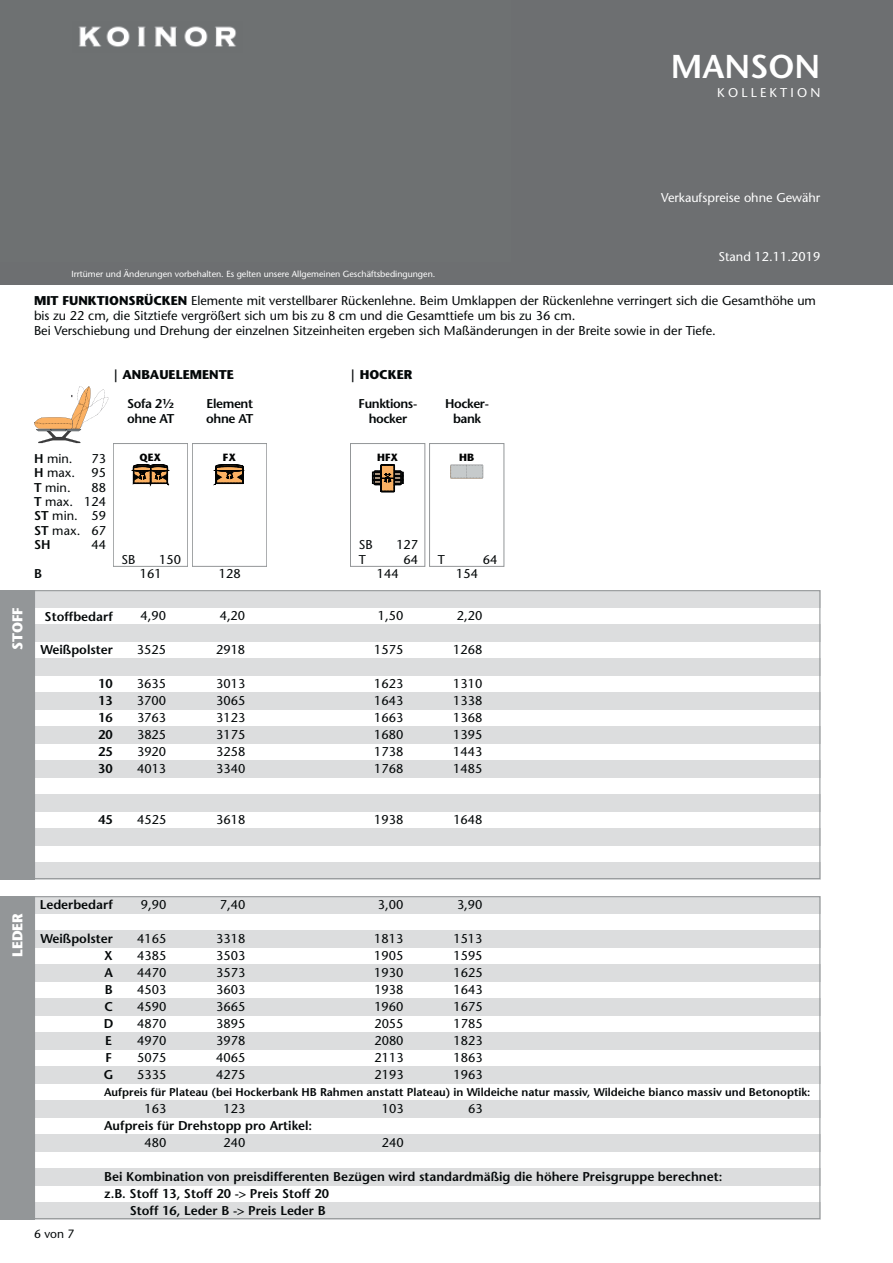
<style>
.page{position:relative;width:893px;height:1263px;background:#fff}
.page>*{position:absolute;margin:0;border:0;box-sizing:border-box;transform-origin:0 0}
.t1{font:600 33px "Stone Sans";color:#fff}
.t2{font:700 14.25px "Stone Sans";color:#fff}
.t3{font:12.75px/14.4px "Stone Sans";color:#040809}
.t4{font:600 12.75px/17px "Stone Sans";color:#040809;text-align:justify}
.t5{font:600 12.75px/14.7px "Stone Sans";letter-spacing:-.03em;color:#040809;text-align:center}
.t6{font:12.75px "Stone Sans";color:#fff}
.t7{font:700 12.75px "Stone Sans";color:#040809}
.t8{font:12.75px "Stone Sans";letter-spacing:.25em;color:#fff}
.t9{font:12px "Stone Sans";color:#040809}
.t10{font:600 11.25px "Stone Sans";color:#040809}
.t11{font:700 10.5px "Stone Sans";color:#010202}
.t12{font:8.85px "Stone Sans";color:#fff}
.s1{font-weight:700}
.s2{font-weight:600}
</style>
<div class="page">
<div style="left:0;top:0;width:893px;height:285px;background:#6d6f71"></div>
<svg style="left:33px;top:590px;width:788px;height:630px"></svg>
<div style="left:0;top:590px;width:34px;height:289px;background:#939698"></div>
<div style="left:0;top:896px;width:34px;height:323px;background:#939698"></div>
<svg style="left:34px;top:386px;width:74px;height:57px"></svg>
<img style="left:78px;top:26px;width:158px;height:21px">
<div style="left:429px;top:443px;width:75px;height:124px;border:1px solid #939698"></div>
<svg style="left:450px;top:465px;width:33px;height:13px"></svg>
<div style="left:350px;top:443px;width:75px;height:124px;border:1px solid #939698"></div>
<svg style="left:372px;top:465px;width:31px;height:27px"></svg>
<div style="left:192px;top:443px;width:75px;height:124px;border:1px solid #939698"></div>
<svg style="left:215px;top:465px;width:30px;height:19px"></svg>
<div style="left:113px;top:443px;width:75px;height:124px;border:1px solid #939698"></div>
<svg style="left:131px;top:465px;width:39px;height:19px"></svg>
<h1 class="t1" style="left:671px;top:54px;width:151px">MANSON</h1>
<p class="t8" style="left:717px;top:88px;width:105px">KOLLEKTION</p>
<p class="t6" style="left:661px;top:193px;width:161px">Verkaufspreise ohne Gewähr</p>
<p class="t12" style="left:71px;top:270px;width:365px">Irrtümer und Änderungen vorbehalten. Es gelten unsere Allgemeinen Geschäftsbedingungen.</p>
<p class="t6" style="left:718px;top:252px;width:103px">Stand 12.11.2019</p>
<p class="t3" style="left:34px;top:295px;width:783px"><span class="s1">MIT FUNKTIONSRÜCKEN</span> Elemente mit verstellbarer Rückenlehne. Beim Umklappen der Rückenlehne verringert sich die Gesamthöhe um bis zu 22 cm, die Sitztiefe vergrößert sich um bis zu 8 cm und die Gesamttiefe um bis zu 36 cm.<br>Bei Verschiebung und Drehung der einzelnen Sitzeinheiten ergeben sich Maßänderungen in der Breite sowie in der Tiefe.</p>
<p class="t7" style="left:113px;top:370px;width:122px">| ANBAUELEMENTE</p>
<p class="t7" style="left:350px;top:370px;width:64px">| HOCKER</p>
<p class="t5" style="left:127px;top:398px;width:49px;text-align:left">Sofa 2½ ohne AT</p>
<p class="t5" style="left:206px;top:398px;width:49px;text-align:left">Element ohne AT</p>
<p class="t5" style="left:359px;top:398px;width:60px">Funktions&shy;hocker</p>
<p class="t5" style="left:445px;top:398px;width:45px">Hocker&shy;bank</p>
<p class="t3" style="left:34px;top:453px;width:40px"><span class="s2">H</span> min.</p>
<p class="t3" style="left:92px;top:453px;width:16px">73</p>
<p class="t3" style="left:34px;top:467px;width:43px"><span class="s2">H</span> max.</p>
<p class="t3" style="left:92px;top:467px;width:16px">95</p>
<p class="t3" style="left:34px;top:481px;width:38px"><span class="s2">T</span> min.</p>
<p class="t3" style="left:34px;top:481px;width:74px;text-align:justify;text-indent:58px">88<br><span class="s2">T</span> max. 124<br><span class="s2">ST</span> min. 59<br><span class="s2">ST</span> max. 67<br><span class="s2">SH</span></p>
<p class="t3" style="left:92px;top:539px;width:16px">44</p>
<p class="t11" style="left:140px;top:453px;width:23px">QEX</p>
<p class="t11" style="left:223px;top:453px;width:15px">FX</p>
<p class="t11" style="left:377px;top:453px;width:23px">HFX</p>
<p class="t11" style="left:459px;top:453px;width:16px">HB</p>
<p class="t3" style="left:359px;top:539px;width:15px">SB</p>
<p class="t3" style="left:396px;top:539px;width:23px">127</p>
<p class="t3" style="left:122px;top:554px;width:15px">SB</p>
<p class="t3" style="left:159px;top:554px;width:23px">150</p>
<p class="t3" style="left:359px;top:554px;width:9px">T</p>
<p class="t3" style="left:404px;top:554px;width:16px">64</p>
<p class="t3" style="left:438px;top:554px;width:9px">T</p>
<p class="t3" style="left:483px;top:554px;width:16px">64</p>
<p class="t4" style="left:34px;top:566px;width:9px">B</p>
<p class="t3" style="left:140px;top:568px;width:23px">161</p>
<p class="t3" style="left:219px;top:568px;width:23px">128</p>
<p class="t3" style="left:377px;top:568px;width:23px">144</p>
<p class="t3" style="left:456px;top:568px;width:23px">154</p>
<p class="t2" style="left:12px;top:650px;width:44px;rotate:-90deg">STOFF</p>
<p class="t4" style="left:45px;top:609px;width:70px">Stoffbedarf</p>
<p class="t4" style="left:40px;top:643px;width:74px">Weißpolster</p>
<p class="t4" style="left:98px;top:677px;width:16px">10<br>13<br>16<br>20<br>25<br>30</p>
<p class="t3" style="left:141px;top:610px;width:27px">4,90</p>
<p class="t3" style="left:220px;top:610px;width:27px">4,20</p>
<p class="t3" style="left:378px;top:610px;width:27px">1,50</p>
<p class="t3" style="left:457px;top:610px;width:27px">2,20</p>
<p class="t3" style="left:137px;top:644px;width:31px">3525</p>
<p class="t3" style="left:216px;top:644px;width:31px">2918</p>
<p class="t3" style="left:374px;top:644px;width:31px">1575</p>
<p class="t3" style="left:453px;top:644px;width:31px">1268</p>
<p class="t3" style="left:137px;top:678px;width:31px">3635</p>
<p class="t3" style="left:216px;top:678px;width:31px">3013</p>
<p class="t3" style="left:374px;top:678px;width:31px">1623</p>
<p class="t3" style="left:453px;top:678px;width:31px">1310</p>
<p class="t3" style="left:137px;top:695px;width:31px">3700</p>
<p class="t3" style="left:216px;top:695px;width:31px">3065</p>
<p class="t3" style="left:374px;top:695px;width:31px">1643</p>
<p class="t3" style="left:453px;top:695px;width:31px">1338</p>
<p class="t3" style="left:137px;top:712px;width:31px">3763</p>
<p class="t3" style="left:216px;top:712px;width:31px">3123</p>
<p class="t3" style="left:374px;top:712px;width:31px">1663</p>
<p class="t3" style="left:453px;top:712px;width:31px">1368</p>
<p class="t3" style="left:137px;top:729px;width:31px">3825</p>
<p class="t3" style="left:216px;top:729px;width:31px">3175</p>
<p class="t3" style="left:374px;top:729px;width:31px">1680</p>
<p class="t3" style="left:453px;top:729px;width:31px">1395</p>
<p class="t3" style="left:137px;top:746px;width:31px">3920</p>
<p class="t3" style="left:216px;top:746px;width:31px">3258</p>
<p class="t3" style="left:374px;top:746px;width:31px">1738</p>
<p class="t3" style="left:453px;top:746px;width:31px">1443</p>
<p class="t3" style="left:137px;top:763px;width:31px">4013</p>
<p class="t3" style="left:216px;top:763px;width:31px">3340</p>
<p class="t3" style="left:374px;top:763px;width:31px">1768</p>
<p class="t3" style="left:453px;top:763px;width:31px">1485</p>
<p class="t4" style="left:98px;top:813px;width:16px">45</p>
<p class="t3" style="left:137px;top:814px;width:31px">4525</p>
<p class="t3" style="left:216px;top:814px;width:31px">3618</p>
<p class="t3" style="left:374px;top:814px;width:31px">1938</p>
<p class="t3" style="left:453px;top:814px;width:31px">1648</p>
<p class="t2" style="left:12px;top:957px;width:46px;rotate:-90deg">LEDER</p>
<p class="t4" style="left:40px;top:898px;width:75px">Lederbedarf</p>
<p class="t4" style="left:104px;top:932px;width:11px;text-align:left;text-indent:-63px">Weißpolster<br>X<br>A<br>B<br>C<br>D<br>E<br>F<br>G</p>
<p class="t10" style="left:104px;top:1088px;width:708px">Aufpreis für Plateau (bei Hockerbank HB Rahmen anstatt Plateau) in Wildeiche natur massiv, Wildeiche bianco massiv und Betonoptik:</p>
<p class="t4" style="left:104px;top:1119px;width:210px">Aufpreis für Drehstopp pro Artikel:</p>
<p class="t4" style="left:104px;top:1170px;width:620px">Bei Kombination von preisdifferenten Bezügen wird standardmäßig die höhere Preisgruppe berechnet:</p>
<p class="t4" style="left:104px;top:1187px;width:226px">z.B. Stoff 13, Stoff 20 -&gt; Preis Stoff 20</p>
<p class="t4" style="left:130px;top:1203px;width:197px">Stoff 16, Leder B -&gt; Preis Leder B</p>
<p class="t3" style="left:141px;top:899px;width:27px">9,90</p>
<p class="t3" style="left:220px;top:899px;width:27px">7,40</p>
<p class="t3" style="left:378px;top:899px;width:27px">3,00</p>
<p class="t3" style="left:457px;top:899px;width:27px">3,90</p>
<p class="t3" style="left:137px;top:933px;width:31px">4165</p>
<p class="t3" style="left:216px;top:933px;width:31px">3318</p>
<p class="t3" style="left:374px;top:933px;width:31px">1813</p>
<p class="t3" style="left:453px;top:933px;width:31px">1513</p>
<p class="t3" style="left:137px;top:950px;width:31px">4385</p>
<p class="t3" style="left:216px;top:950px;width:31px">3503</p>
<p class="t3" style="left:374px;top:950px;width:31px">1905</p>
<p class="t3" style="left:453px;top:950px;width:31px">1595</p>
<p class="t3" style="left:137px;top:967px;width:31px">4470</p>
<p class="t3" style="left:216px;top:967px;width:31px">3573</p>
<p class="t3" style="left:374px;top:967px;width:31px">1930</p>
<p class="t3" style="left:453px;top:967px;width:31px">1625</p>
<p class="t3" style="left:137px;top:984px;width:31px">4503</p>
<p class="t3" style="left:216px;top:984px;width:31px">3603</p>
<p class="t3" style="left:374px;top:984px;width:31px">1938</p>
<p class="t3" style="left:453px;top:984px;width:31px">1643</p>
<p class="t3" style="left:137px;top:1001px;width:31px">4590</p>
<p class="t3" style="left:216px;top:1001px;width:31px">3665</p>
<p class="t3" style="left:374px;top:1001px;width:31px">1960</p>
<p class="t3" style="left:453px;top:1001px;width:31px">1675</p>
<p class="t3" style="left:137px;top:1018px;width:31px">4870</p>
<p class="t3" style="left:216px;top:1018px;width:31px">3895</p>
<p class="t3" style="left:374px;top:1018px;width:31px">2055</p>
<p class="t3" style="left:453px;top:1018px;width:31px">1785</p>
<p class="t3" style="left:137px;top:1035px;width:31px">4970</p>
<p class="t3" style="left:216px;top:1035px;width:31px">3978</p>
<p class="t3" style="left:374px;top:1035px;width:31px">2080</p>
<p class="t3" style="left:453px;top:1035px;width:31px">1823</p>
<p class="t3" style="left:137px;top:1052px;width:31px">5075</p>
<p class="t3" style="left:216px;top:1052px;width:31px">4065</p>
<p class="t3" style="left:374px;top:1052px;width:31px">2113</p>
<p class="t3" style="left:453px;top:1052px;width:31px">1863</p>
<p class="t3" style="left:137px;top:1069px;width:31px">5335</p>
<p class="t3" style="left:216px;top:1069px;width:31px">4275</p>
<p class="t3" style="left:374px;top:1069px;width:31px">2193</p>
<p class="t3" style="left:453px;top:1069px;width:31px">1963</p>
<p class="t3" style="left:144px;top:1103px;width:23px">163</p>
<p class="t3" style="left:224px;top:1103px;width:23px">123</p>
<p class="t3" style="left:382px;top:1103px;width:23px">103</p>
<p class="t3" style="left:468px;top:1103px;width:16px">63</p>
<p class="t3" style="left:145px;top:1137px;width:23px">480</p>
<p class="t3" style="left:224px;top:1137px;width:23px">240</p>
<p class="t3" style="left:382px;top:1137px;width:23px">240</p>
<p class="t9" style="left:34px;top:1229px;width:42px">6 von 7</p>
</div>
